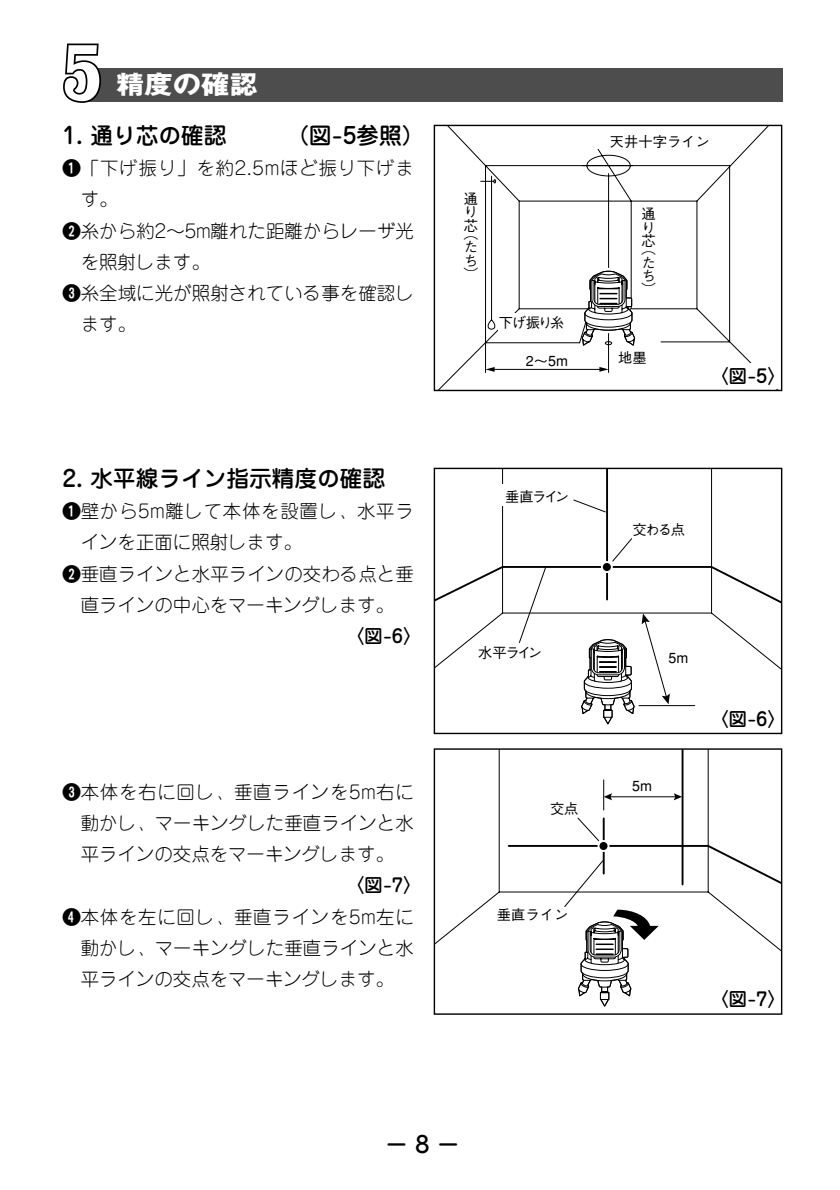
<style>
.page{position:relative;width:840px;height:1190px;background:#fff}
.page>*{position:absolute;margin:0;border:0;box-sizing:border-box;transform-origin:0 0}
.t1{font:700 25.6px "Gothic MB101";color:#fff;scale:1.11 1}
.t2{font:500 22.6px "Jun 34";color:#000}
.t3{font:300 18.4px/31.2px "Jun 101";letter-spacing:.005em;color:#000;text-align:justify}
.t4{font:500 18.4px "Jun 34";color:#000}
.t5{font:300 18.4px "Jun 101";letter-spacing:.045em;color:#000}
.t6{font:300 18.4px "Jun 101";letter-spacing:.04em;color:#000}
.t7{font:500 14.2px/13.4px "Gothic BBB";color:#000;text-align:justify}
.s1{font-family:"Mdgin Hround";font-weight:400}
</style>
<div class="page">
<div style="left:88px;top:68px;width:694px;height:34px;background:#4d4d4d"></div>
<svg style="left:63px;top:44px;width:38px;height:59px"></svg>
<svg style="left:439px;top:127px;width:339px;height:262px"></svg>
<svg style="left:599px;top:367px;width:10px;height:5px"></svg>
<svg style="left:486px;top:367px;width:9px;height:5px"></svg>
<svg style="left:581px;top:270px;width:55px;height:77px"></svg>
<div style="left:498px;top:314px;width:77px;height:18px;background:#fff"></div>
<div style="left:434px;top:125px;width:348px;height:266px;border:1px solid #000"></div>
<svg style="left:436px;top:470px;width:344px;height:237px"></svg>
<svg style="left:662px;top:694px;width:8px;height:10px"></svg>
<svg style="left:642px;top:614px;width:8px;height:10px"></svg>
<svg style="left:518px;top:499px;width:117px;height:226px"></svg>
<div style="left:502px;top:485px;width:17px;height:21px;background:#fff"></div>
<div style="left:434px;top:468px;width:348px;height:266px;border:1px solid #000"></div>
<div style="left:692px;top:363px;width:85px;height:25px;background:#fff"></div>
<svg style="left:436px;top:750px;width:71px;height:194px"></svg>
<svg style="left:507px;top:750px;width:273px;height:257px"></svg>
<div style="left:434px;top:748px;width:348px;height:267px;border:1px solid #000"></div>
<div style="left:692px;top:986px;width:85px;height:23px;background:#fff"></div>
<h1 class="t1" style="left:116px;top:75px;width:129px">精度の確認</h1>
<p class="t2" style="left:62px;top:127px;width:166px">1. 通り芯の確認</p>
<p class="t2" style="left:286px;top:127px;width:140px">（図-5参照）</p>
<p class="t5" style="left:62px;top:161px;width:353px"><span class="s1">Q</span>「下げ振り」を約2.5mほど振り下げま</p>
<p class="t3" style="left:81px;top:186px;width:38px">す。</p>
<p class="t3" style="left:62px;top:218px;width:353px"><span class="s1">W</span>糸から約2～5m離れた距離からレーザ光</p>
<p class="t3" style="left:81px;top:249px;width:130px">を照射します。</p>
<p class="t3" style="left:62px;top:280px;width:353px"><span class="s1">E</span>糸全域に光が照射されている事を確認し</p>
<p class="t3" style="left:81px;top:311px;width:57px">ます。</p>
<p class="t2" style="left:62px;top:470px;width:324px">2. 水平線ライン指示精度の確認</p>
<p class="t6" style="left:62px;top:504px;width:353px"><span class="s1">Q</span>壁から5m離して本体を設置し、水平ラ</p>
<p class="t3" style="left:81px;top:529px;width:223px">インを正面に照射します。</p>
<p class="t3" style="left:62px;top:561px;width:353px"><span class="s1">W</span>垂直ラインと水平ラインの交わる点と垂</p>
<p class="t3" style="left:81px;top:592px;width:315px">直ラインの中心をマーキングします。</p>
<p class="t4" style="left:346px;top:629px;width:77px">〈図-6〉</p>
<p class="t3" style="left:81px;top:779px;width:335px;text-indent:-18px"><span class="s1">E</span>本体を右に回し、垂直ラインを5m右に動かし、マーキングした垂直ラインと水平ラインの交点をマーキングします。</p>
<p class="t4" style="left:346px;top:879px;width:77px">〈図-7〉</p>
<p class="t3" style="left:81px;top:904px;width:335px;text-indent:-18px"><span class="s1">R</span>本体を左に回し、垂直ラインを5m左に動かし、マーキングした垂直ラインと水平ラインの交点をマーキングします。</p>
<p class="t7" style="left:464px;top:194px;width:16px">通り芯</p>
<p class="t7" style="left:464px;top:229px;width:16px">（たち）</p>
<p class="t7" style="left:499px;top:318px;width:67px">下げ振り糸</p>
<p class="t7" style="left:526px;top:356px;width:44px">2～5m</p>
<p class="t7" style="left:505px;top:492px;width:66px">垂直ライン</p>
<p class="t7" style="left:610px;top:137px;width:101px">天井十字ライン</p>
<p class="t7" style="left:641px;top:209px;width:16px">通り芯</p>
<p class="t7" style="left:641px;top:244px;width:16px">（たち）</p>
<p class="t7" style="left:618px;top:353px;width:30px">地墨</p>
<p class="t4" style="left:710px;top:369px;width:77px">〈図-5〉</p>
<p class="t7" style="left:632px;top:525px;width:54px">交わる点</p>
<p class="t7" style="left:478px;top:647px;width:66px">水平ライン</p>
<p class="t7" style="left:550px;top:804px;width:30px">交点</p>
<p class="t7" style="left:497px;top:910px;width:73px">垂直ライン</p>
<p class="t7" style="left:668px;top:653px;width:21px">5m</p>
<p class="t7" style="left:632px;top:781px;width:21px">5m</p>
<p class="t4" style="left:710px;top:712px;width:77px">〈図-6〉</p>
<p class="t4" style="left:710px;top:993px;width:77px">〈図-7〉</p>
<p class="t2" style="left:385px;top:1136px;width:76px">－ 8 －</p>
</div>
